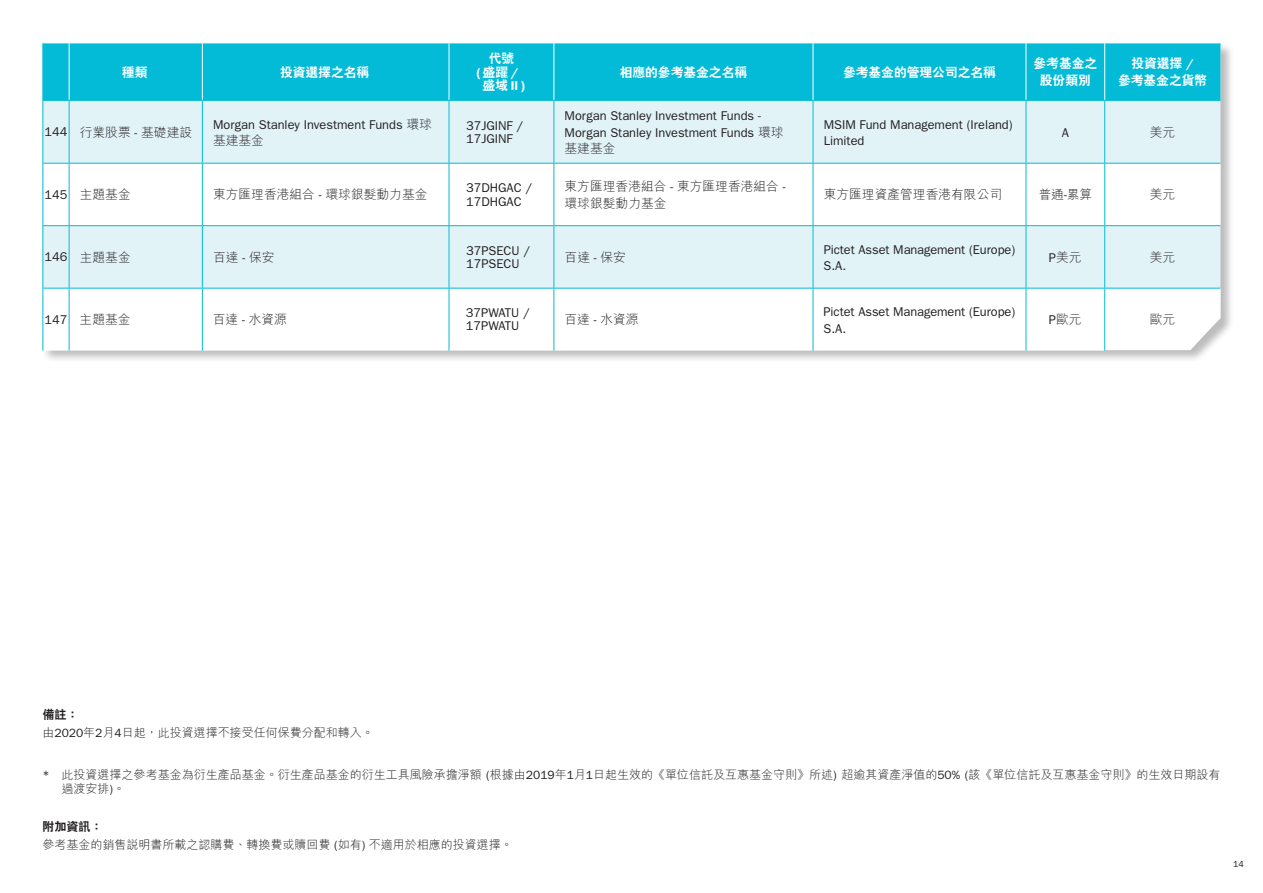
<style>
.page{position:relative;width:1263px;height:893px;background:#fff}
.page>*{position:absolute;margin:0;border:0;box-sizing:border-box;transform-origin:0 0}
.t1{font:12.75px/13.5px "Franklin Gothic";color:#231f20}
.t2{font:12.75px/16.5px "M Hei Light HKSCS";color:#231f20}
.t3{font:12.75px/16.5px "C Hei 2 Xbold HKSCS";color:#fff;text-align:center}
.t4{font:600 12.75px/13.5px "Franklin Gothic";color:#fff;text-align:center}
.t5{font:12px/14.4px "M Hei Light HKSCS";color:#231f20}
.t6{font:12px "C Hei 2 Xbold HKSCS";color:#231f20}
.t7{font:9px "Franklin Gothic";color:#231f20}
.s1{font-family:"Franklin Gothic"}
.s2{font-family:"M Hei Light HKSCS"}
.s3{font-family:"C Hei 2 Xbold HKSCS";font-weight:400}
.s4{font-family:"Franklin Gothic";font-weight:600}
</style>
<div class="page">
<div style="left:42px;top:43px;width:1192px;height:320px;background:#231f20;opacity:.3"></div>
<div style="left:44px;top:101px;width:1176px;height:62px;background:#e2f3f8"></div>
<div style="left:44px;top:44px;width:1176px;height:56px;background:#03bbd7"></div>
<svg style="left:44px;top:164px;width:1176px;height:187px"></svg>
<svg style="left:44px;top:43px;width:25px;height:1px"></svg>
<hr style="left:69px;top:43px;width:133px;height:1px;background:#fff">
<hr style="left:202px;top:43px;width:247px;height:1px;background:#fff">
<hr style="left:449px;top:43px;width:105px;height:1px;background:#fff">
<hr style="left:554px;top:43px;width:259px;height:1px;background:#fff">
<hr style="left:813px;top:43px;width:213px;height:1px;background:#fff">
<hr style="left:1026px;top:43px;width:79px;height:1px;background:#fff">
<hr style="left:1105px;top:43px;width:115px;height:1px;background:#fff">
<hr style="left:43px;top:43px;width:1px;height:57px;background:#03bbd7">
<hr style="left:69px;top:43px;width:1px;height:57px;background:#fff">
<hr style="left:202px;top:43px;width:1px;height:57px;background:#fff">
<hr style="left:449px;top:43px;width:1px;height:57px;background:#fff">
<hr style="left:553px;top:43px;width:1px;height:57px;background:#fff">
<hr style="left:813px;top:43px;width:1px;height:57px;background:#fff">
<hr style="left:1026px;top:43px;width:1px;height:57px;background:#fff">
<hr style="left:1104px;top:43px;width:1px;height:57px;background:#fff">
<svg style="left:43px;top:100px;width:26px;height:1px"></svg>
<hr style="left:69px;top:100px;width:133px;height:1px;background:#03bbd7">
<hr style="left:202px;top:100px;width:247px;height:1px;background:#03bbd7">
<hr style="left:449px;top:100px;width:105px;height:1px;background:#03bbd7">
<hr style="left:554px;top:100px;width:259px;height:1px;background:#03bbd7">
<hr style="left:813px;top:100px;width:213px;height:1px;background:#03bbd7">
<hr style="left:1026px;top:100px;width:79px;height:1px;background:#03bbd7">
<hr style="left:1105px;top:100px;width:115px;height:1px;background:#03bbd7">
<hr style="left:43px;top:101px;width:1px;height:62px;background:#03bbd7">
<hr style="left:69px;top:101px;width:1px;height:62px;background:#03bbd7">
<hr style="left:202px;top:101px;width:1px;height:62px;background:#03bbd7">
<hr style="left:449px;top:101px;width:1px;height:62px;background:#03bbd7">
<hr style="left:43px;top:163px;width:1px;height:62px;background:#03bbd7">
<hr style="left:69px;top:164px;width:1px;height:61px;background:#03bbd7">
<hr style="left:202px;top:164px;width:1px;height:61px;background:#03bbd7">
<hr style="left:449px;top:164px;width:1px;height:61px;background:#03bbd7">
<svg style="left:43px;top:225px;width:26px;height:1px"></svg>
<hr style="left:43px;top:226px;width:1px;height:62px;background:#03bbd7">
<hr style="left:69px;top:225px;width:133px;height:1px;background:#03bbd7">
<hr style="left:69px;top:226px;width:1px;height:62px;background:#03bbd7">
<hr style="left:202px;top:225px;width:247px;height:1px;background:#03bbd7">
<hr style="left:202px;top:226px;width:1px;height:62px;background:#03bbd7">
<hr style="left:449px;top:226px;width:1px;height:62px;background:#03bbd7">
<svg style="left:43px;top:288px;width:26px;height:1px"></svg>
<hr style="left:43px;top:289px;width:1px;height:62px;background:#03bbd7">
<hr style="left:69px;top:288px;width:133px;height:1px;background:#03bbd7">
<hr style="left:69px;top:289px;width:1px;height:62px;background:#03bbd7">
<hr style="left:202px;top:288px;width:247px;height:1px;background:#03bbd7">
<hr style="left:202px;top:289px;width:1px;height:62px;background:#03bbd7">
<hr style="left:449px;top:289px;width:1px;height:62px;background:#03bbd7">
<hr style="left:553px;top:101px;width:1px;height:62px;background:#03bbd7">
<hr style="left:813px;top:101px;width:1px;height:62px;background:#03bbd7">
<hr style="left:1026px;top:101px;width:1px;height:62px;background:#03bbd7">
<hr style="left:1104px;top:101px;width:1px;height:62px;background:#03bbd7">
<hr style="left:553px;top:164px;width:1px;height:61px;background:#03bbd7">
<hr style="left:813px;top:164px;width:1px;height:61px;background:#03bbd7">
<hr style="left:1026px;top:164px;width:1px;height:61px;background:#03bbd7">
<hr style="left:1104px;top:164px;width:1px;height:61px;background:#03bbd7">
<hr style="left:554px;top:225px;width:259px;height:1px;background:#03bbd7">
<hr style="left:553px;top:226px;width:1px;height:62px;background:#03bbd7">
<hr style="left:813px;top:225px;width:213px;height:1px;background:#03bbd7">
<hr style="left:813px;top:226px;width:1px;height:62px;background:#03bbd7">
<hr style="left:1026px;top:225px;width:79px;height:1px;background:#03bbd7">
<hr style="left:1026px;top:226px;width:1px;height:62px;background:#03bbd7">
<hr style="left:1105px;top:225px;width:115px;height:1px;background:#03bbd7">
<hr style="left:1104px;top:226px;width:1px;height:62px;background:#03bbd7">
<hr style="left:554px;top:288px;width:259px;height:1px;background:#03bbd7">
<hr style="left:553px;top:289px;width:1px;height:62px;background:#03bbd7">
<hr style="left:813px;top:288px;width:213px;height:1px;background:#03bbd7">
<hr style="left:813px;top:289px;width:1px;height:62px;background:#03bbd7">
<hr style="left:1026px;top:288px;width:79px;height:1px;background:#03bbd7">
<hr style="left:1026px;top:289px;width:1px;height:62px;background:#03bbd7">
<hr style="left:1105px;top:288px;width:115px;height:1px;background:#03bbd7">
<hr style="left:1104px;top:289px;width:1px;height:62px;background:#03bbd7">
<svg style="left:43px;top:163px;width:26px;height:1px"></svg>
<hr style="left:69px;top:163px;width:133px;height:1px;background:#03bbd7">
<hr style="left:202px;top:163px;width:247px;height:1px;background:#03bbd7">
<hr style="left:449px;top:163px;width:105px;height:1px;background:#03bbd7">
<hr style="left:554px;top:163px;width:259px;height:1px;background:#03bbd7">
<hr style="left:813px;top:163px;width:213px;height:1px;background:#03bbd7">
<hr style="left:1026px;top:163px;width:79px;height:1px;background:#03bbd7">
<hr style="left:1105px;top:163px;width:115px;height:1px;background:#03bbd7">
<hr style="left:449px;top:225px;width:105px;height:1px;background:#03bbd7">
<hr style="left:449px;top:288px;width:105px;height:1px;background:#03bbd7">
<p class="t3" style="left:122px;top:63px;width:27px">種類</p>
<p class="t3" style="left:280px;top:63px;width:91px">投資選擇之名稱</p>
<p class="t2" style="left:45px;top:123px;width:149px"><span class="s1">144</span> 行業股票 <span class="s1">-</span> 基礎建設</p>
<p class="t1" style="left:213px;top:117px;width:220px">Morgan Stanley Investment Funds <span class="s2">環球</span></p>
<p class="t2" style="left:213px;top:132px;width:52px">基建基金</p>
<p class="t3" style="left:489px;top:50px;width:27px">代號</p>
<p class="t4" style="left:477px;top:65px;width:51px">(<span class="s3">盛躍</span>/<span class="s3">盛域</span>II)</p>
<p class="t3" style="left:620px;top:63px;width:129px">相應的參考基金之名稱</p>
<p class="t3" style="left:843px;top:63px;width:154px">參考基金的管理公司之名稱</p>
<p class="t3" style="left:1033px;top:55px;width:65px">參考基金之股份類別</p>
<p class="t3" style="left:1118px;top:55px;width:91px">投資選擇 <span class="s4">/<br></span>參考基金之貨幣</p>
<p class="t1" style="left:466px;top:118px;width:59px">37JGINF /<br>17JGINF</p>
<p class="t1" style="left:564px;top:108px;width:220px;line-height:16.5px">Morgan Stanley Investment Funds -<br>Morgan Stanley Investment Funds <span class="s2">環球</span></p>
<p class="t2" style="left:564px;top:140px;width:52px">基建基金</p>
<p class="t1" style="left:824px;top:116px;width:190px;line-height:16.5px">MSIM Fund Management (Ireland)<br>Limited</p>
<p class="t1" style="left:1062px;top:126px;width:9px">A</p>
<p class="t2" style="left:1150px;top:123px;width:27px">美元</p>
<p class="t2" style="left:45px;top:186px;width:88px"><span class="s1">145</span> 主題基金</p>
<p class="t2" style="left:213px;top:186px;width:216px">東方匯理香港組合 <span class="s1">-</span> 環球銀髮動力基金</p>
<p class="t1" style="left:466px;top:181px;width:68px">37DHGAC /<br>17DHGAC</p>
<p class="t2" style="left:565px;top:177px;width:223px">東方匯理香港組合 <span class="s1">-</span> 東方匯理香港組合 <span class="s1">-</span>環球銀髮動力基金</p>
<p class="t2" style="left:824px;top:186px;width:180px">東方匯理資產管理香港有限公司</p>
<p class="t2" style="left:1038px;top:186px;width:55px">普通<span class="s1">-</span>累算</p>
<p class="t2" style="left:1150px;top:186px;width:27px">美元</p>
<p class="t2" style="left:45px;top:248px;width:88px"><span class="s1">146</span> 主題基金</p>
<p class="t2" style="left:213px;top:248px;width:63px">百達 <span class="s1">-</span> 保安</p>
<p class="t1" style="left:466px;top:243px;width:66px">37PSECU /<br>17PSECU</p>
<p class="t2" style="left:565px;top:248px;width:63px">百達 <span class="s1">-</span> 保安</p>
<p class="t1" style="left:823px;top:241px;width:193px;line-height:16.5px">Pictet Asset Management (Europe)<br>S.A.</p>
<p class="t2" style="left:1049px;top:248px;width:34px"><span class="s1">P</span>美元</p>
<p class="t2" style="left:1150px;top:248px;width:27px">美元</p>
<p class="t2" style="left:44px;top:311px;width:88px"><span class="s1">147</span> 主題基金</p>
<p class="t2" style="left:213px;top:311px;width:76px">百達 <span class="s1">-</span> 水資源</p>
<p class="t1" style="left:466px;top:306px;width:65px">37PWATU /<br>17PWATU</p>
<p class="t2" style="left:564px;top:311px;width:76px">百達 <span class="s1">-</span> 水資源</p>
<p class="t1" style="left:823px;top:303px;width:193px;line-height:16.5px">Pictet Asset Management (Europe)<br>S.A.</p>
<p class="t2" style="left:1049px;top:311px;width:34px"><span class="s1">P</span>歐元</p>
<p class="t2" style="left:1150px;top:311px;width:27px">歐元</p>
<p class="t6" style="left:43px;top:706px;width:37px">備註：</p>
<p class="t5" style="left:43px;top:725px;width:333px">由<span class="s1">2020</span>年<span class="s1">2</span>月<span class="s1">4</span>日起，此投資選擇不接受任何保費分配和轉入。</p>
<p class="t5" style="left:62px;top:766px;width:1160px;text-indent:-19px"><span class="s1">*</span> 此投資選擇之參考基金為衍生產品基金。衍生產品基金的衍生工具風險承擔淨額 <span class="s1">(</span>根據由<span class="s1">2019</span>年<span class="s1">1</span>月<span class="s1">1</span>日起生效的《單位信託及互惠基金守則》所述<span class="s1">)</span> 超逾其資產淨值的<span class="s1">50% (</span>該《單位信託及互惠基金守則》的生效日期設有過渡安排<span class="s1">)</span>。</p>
<p class="t6" style="left:43px;top:818px;width:61px">附加資訊：</p>
<p class="t5" style="left:43px;top:837px;width:472px">參考基金的銷售說明書所載之認購費、轉換費或贖回費 <span class="s1">(</span>如有<span class="s1">)</span> 不適用於相應的投資選擇。</p>
<p class="t7" style="left:1233px;top:858px;width:12px">14</p>
</div>
